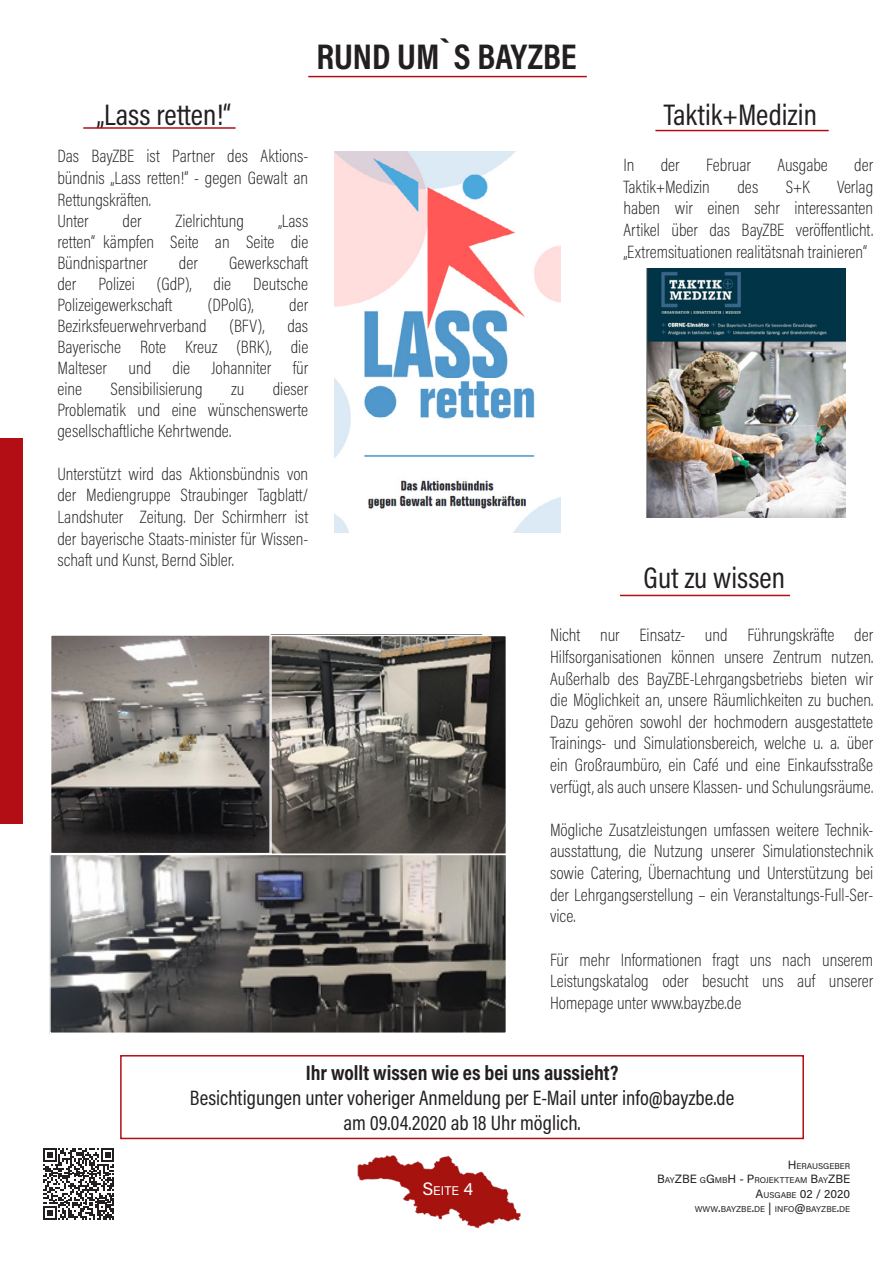
<style>
.page{position:relative;width:893px;height:1263px;background:#fff}
.page>*{position:absolute;margin:0;border:0;box-sizing:border-box;transform-origin:0 0}
.Spaltenformat{font:700 36px "Acumin Pro Cond";color:#231f20}
.Spaltenformat-2{font:30px "Acumin Pro Cond";color:#231f20}
.Überschriften_Kopfze{font:30px "Acumin Pro Cond";color:#231f20}
.t1{font:21px/25.2px "Acumin Pro Cond";color:#231f20;text-align:center}
.Überschriften_Kopfze-2{font:200 18px/21.6px "Acumin Pro Cond";color:#231f20;text-align:justify}
.Spaltenformat-3{font:200 18px/21.6px "Acumin Pro Cond";color:#231f20;text-align:justify}
.Überschriften_Kopfze-3{font:12.6px "Acumin Pro";color:#fff}
.Überschriften_Kopfze-4{font:12px "Acumin Pro";letter-spacing:.005em;color:#231f20}
.Überschriften_Kopfze-5{font:8.4px "Acumin Pro";color:#231f20}
.s1{font-weight:700}
.s2{font-size:18px}
.s3{font-size:12px}
.s4{font-size:8.4px}
</style>
<div class="page">
<img style="left:357px;top:1155px;width:164px;height:74px">
<hr style="left:308px;top:76px;width:279px;height:1px;background:#b30e15">
<hr style="left:83px;top:127px;width:153px;height:2px;background:#b30e15">
<hr style="left:620px;top:595px;width:170px;height:1px;background:#b30e15">
<img style="left:335px;top:152px;width:225px;height:380px">
<img style="left:52px;top:634px;width:452px;height:397px">
<div style="left:48px;top:633px;width:224px;height:223px;border:3px solid #fff"></div>
<div style="left:271px;top:634px;width:211px;height:220px;border:2px solid #231f20"></div>
<div style="left:270px;top:635px;width:237px;height:220px;border:2px solid #fff"></div>
<div style="left:49px;top:854px;width:458px;height:180px;border:2px solid #fff"></div>
<hr style="left:655px;top:130px;width:174px;height:1px;background:#b30e15">
<img style="left:647px;top:269px;width:198px;height:249px">
<div style="left:0;top:438px;width:22px;height:386px;background:#b30e15"></div>
<svg style="left:43px;top:1148px;width:71px;height:72px"></svg>
<div style="left:120px;top:1055px;width:684px;height:84px;border:2px solid #b30e15"></div>
<p class="Spaltenformat" style="left:316px;top:33px;width:262px">RUND UM`S BAYZBE</p>
<p class="Spaltenformat-2" style="left:96px;top:96px;width:136px">„Lass retten!“</p>
<p class="Überschriften_Kopfze-2" style="left:57px;top:145px;width:252px">Das BayZBE ist Partner des Aktions&shy;bündnis „Lass retten!“ - gegen Gewalt an Rettungskräften.</p>
<p class="Überschriften_Kopfze-2" style="left:57px;top:209px;width:33px">Unter</p>
<p class="Überschriften_Kopfze-2" style="left:123px;top:209px;width:21px">der</p>
<p class="Überschriften_Kopfze-2" style="left:175px;top:209px;width:70px">Zielrichtung</p>
<p class="Überschriften_Kopfze-2" style="left:57px;top:210px;width:252px;line-height:21px;text-indent:221px">„Lass retten“ kämpfen Seite an Seite die Bündnispartner</p>
<p class="Überschriften_Kopfze-2" style="left:57px;top:252px;width:252px;line-height:21px;text-indent:172px">Gewerkschaft der Polizei (GdP), die Deutsche Polizeigewerkschaft</p>
<p class="Überschriften_Kopfze-2" style="left:179px;top:251px;width:21px">der</p>
<p class="Überschriften_Kopfze-2" style="left:208px;top:293px;width:47px">(DPolG),</p>
<p class="Überschriften_Kopfze-2" style="left:289px;top:293px;width:21px">der</p>
<p class="Überschriften_Kopfze-2" style="left:57px;top:314px;width:151px">Bezirksfeuerwehrverband</p>
<p class="Überschriften_Kopfze-2" style="left:230px;top:314px;width:36px">(BFV),</p>
<p class="Überschriften_Kopfze-2" style="left:57px;top:315px;width:252px;line-height:21px;text-indent:230px">das Bayerische Rote Kreuz (BRK), die Malteser und die Johanniter für eine</p>
<p class="Überschriften_Kopfze-2" style="left:57px;top:378px;width:252px;line-height:21px;text-indent:215px">dieser Problematik und eine wünschenswerte gesellschaftliche Kehrtwende.</p>
<p class="Überschriften_Kopfze-2" style="left:57px;top:462px;width:252px">Unterstützt wird das Aktionsbündnis von der Mediengruppe Straubinger Tagblatt/ Landshuter Zeitung. Der Schirmherr ist der bayerische Staats-minister für Wissen&shy;schaft und Kunst, Bernd Sibler.</p>
<p class="Überschriften_Kopfze-2" style="left:111px;top:377px;width:93px">Sensibilisierung</p>
<p class="Überschriften_Kopfze-2" style="left:231px;top:377px;width:15px">zu</p>
<p class="Überschriften_Kopfze" style="left:664px;top:96px;width:155px">Taktik+Medizin</p>
<p class="Überschriften_Kopfze-2" style="left:623px;top:154px;width:12px">In</p>
<p class="Überschriften_Kopfze-2" style="left:661px;top:154px;width:21px">der</p>
<p class="Überschriften_Kopfze-2" style="left:706px;top:154px;width:47px">Februar</p>
<p class="Überschriften_Kopfze-2" style="left:777px;top:154px;width:52px">Ausgabe</p>
<p class="Überschriften_Kopfze-2" style="left:854px;top:154px;width:21px">der</p>
<p class="Überschriften_Kopfze-2" style="left:623px;top:176px;width:88px">Taktik+Medizin</p>
<p class="Überschriften_Kopfze-2" style="left:737px;top:176px;width:22px">des</p>
<p class="Überschriften_Kopfze-2" style="left:786px;top:176px;width:25px">S+K</p>
<p class="Überschriften_Kopfze-2" style="left:623px;top:176px;width:251px;text-indent:213px">Verlag haben wir einen sehr interessanten Artikel über das BayZBE veröffentlicht. „Extremsituationen realitätsnah trainieren“</p>
<p class="Spaltenformat-2" style="left:644px;top:558px;width:143px">Gut zu wissen</p>
<p class="Spaltenformat-3" style="left:550px;top:624px;width:325px">Nicht nur Einsatz- und Führungskräfte der Hilfsorganisationen können unsere Zentrum nutzen.<br>Außerhalb des BayZBE-Lehrgangsbetriebs bieten wir die Möglichkeit an, unsere Räumlichkeiten zu buchen.<br>Dazu gehören sowohl der hochmodern ausgestattete Trainings- und Simulationsbereich, welche u. a. über ein Großraumbüro, ein Café und eine Einkaufsstraße verfügt, als auch unsere Klassen- und Schulungsräume.</p>
<p class="Spaltenformat-3" style="left:550px;top:819px;width:325px">Mögliche Zusatzleistungen umfassen weitere Technik&shy;ausstattung, die Nutzung unserer Simulationstechnik sowie Catering, Übernachtung und Unterstützung bei der Lehrgangserstellung – ein Veranstaltungs-Full-Ser&shy;vice.</p>
<p class="Spaltenformat-3" style="left:550px;top:948px;width:325px">Für mehr Informationen fragt uns nach unserem Leistungskatalog oder besucht uns auf unserer Homepage unter www.bayzbe.de</p>
<p class="t1" style="left:190px;top:1059px;width:546px"><span class="s1">Ihr wollt wissen wie es bei uns aussieht?<br></span>Besichtigungen unter voheriger Anmeldung per E-Mail unter info@bayzbe.de am 09.04.2020 ab 18 Uhr möglich.</p>
<p class="Überschriften_Kopfze-3" style="left:422px;top:1182px;width:52px"><span class="s2">S</span>EITE <span class="s2">4</span></p>
<p class="Überschriften_Kopfze-5" style="left:788px;top:1160px;width:64px"><span class="s3">H</span>ERAUSGEBER</p>
<p class="Überschriften_Kopfze-5" style="left:657px;top:1175px;width:186px"><span class="s3">B</span>AY<span class="s3">ZBE</span> G<span class="s3">G</span> MB<span class="s3">H - P</span>ROJEKTTEAM <span class="s3">B</span>AY<span class="s3">ZBE</span></p>
<p class="Überschriften_Kopfze-4" style="left:755px;top:1185px;width:96px">A<span class="s4">USGABE</span> 02 / 2020</p>
<p class="Überschriften_Kopfze-5" style="left:695px;top:1203px;width:157px">WWW<span class="s3">.</span>BAYZBE<span class="s3">.</span>DE <span class="s3">|</span> INFO<span class="s3">@</span>BAYZBE<span class="s3">.</span>DE</p>
</div>
